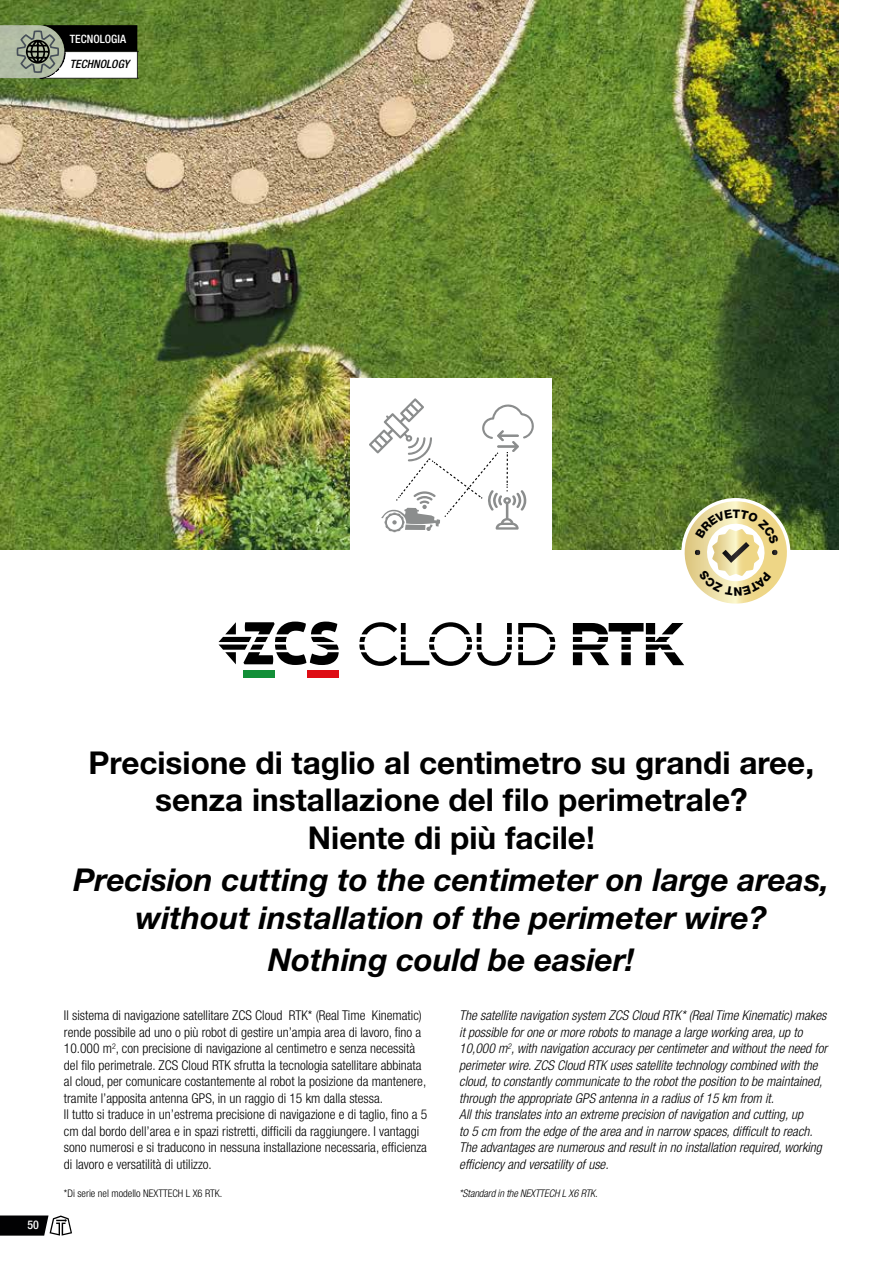
<style>
.page{position:relative;width:893px;height:1263px;background:#fff}
.page>*{position:absolute;margin:0;border:0;box-sizing:border-box;transform-origin:0 0}
.t1{font:italic 700 31.5px/37.7px "Helvetica Neue LT Std";color:#000;text-align:center}
.t2{font:700 31.5px/37.7px "Helvetica Neue LT Std";color:#000;text-align:center}
.t3{font:300 condensed 13.5px/16.5px "Helvetica Neue LT Std";color:#000}
.t4{font:italic 300 condensed 13.5px/16.5px "Helvetica Neue LT Std";color:#000}
.t5{font:500 condensed 12px "Helvetica Neue LT Std";color:#fff}
.t6{font:500 condensed 11.55px "Helvetica Neue LT Std";color:#fff}
.t7{font:italic 500 condensed 11.55px "Helvetica Neue LT Std";color:#000}
.t8{font:300 condensed 10.5px "Helvetica Neue LT Pro";color:#000}
.t9{font:italic 300 condensed 10.5px "Helvetica Neue LT Pro";letter-spacing:-.01em;color:#000}
</style>
<div class="page">
<img style="left:0;top:0;width:839px;height:550px">
<svg style="left:359px;top:622px;width:153px;height:44px"></svg>
<svg style="left:518px;top:623px;width:37px;height:42px"></svg>
<svg style="left:573px;top:623px;width:111px;height:42px"></svg>
<div style="left:243px;top:670px;width:32px;height:8px;background:#128f38"></div>
<div style="left:307px;top:670px;width:32px;height:8px;background:#de0d14"></div>
<svg style="left:219px;top:621px;width:120px;height:44px"></svg>
<div style="left:351px;top:378px;width:201px;height:193px;background:#fff"></div>
<svg style="left:369px;top:398px;width:165px;height:134px"></svg>
<svg style="left:0;top:25px;width:138px;height:54px"></svg>
<svg style="left:0;top:1215px;width:72px;height:20px"></svg>
<svg style="left:677px;top:501px;width:117px;height:103px"></svg>
<p class="t6" style="left:70px;top:32px;width:58px">TECNOLOGIA</p>
<p class="t7" style="left:70px;top:57px;width:61px">TECHNOLOGY</p>
<p class="t5" style="left:27px;top:1217px;width:13px">50</p>
<h1 class="t2" style="left:89px;top:743px;width:727px">Precisione di taglio al centimetro su grandi aree, senza installazione del filo perimetrale?<br>Niente di più facile!</h1>
<h1 class="t1" style="left:74px;top:860px;width:757px">Precision cutting to the centimeter on large areas, without installation of the perimeter wire?</h1>
<h1 class="t1" style="left:268px;top:940px;width:368px">Nothing could be easier!</h1>
<p class="t3" style="left:64px;top:1007px;width:365px">Il sistema di navigazione satellitare ZCS Cloud RTK* (Real Time Kinematic) rende possibile ad uno o più robot di gestire un’ampia area di lavoro, fino a 10.000 m<sup>2</sup>, con precisione di navigazione al centimetro e senza necessità del filo perimetrale. ZCS Cloud RTK sfrutta la tecnologia satellitare abbinata al cloud, per comunicare costantemente al robot la posizione da mantenere, tramite l’apposita antenna GPS, in un raggio di 15 km dalla stessa.<br>Il tutto si traduce in un’estrema precisione di navigazione e di taglio, fino a 5 cm dal bordo dell’area e in spazi ristretti, difficili da raggiungere. I vantaggi sono numerosi e si traducono in nessuna installazione necessaria, efficienza di lavoro e versatilità di utilizzo.</p>
<p class="t8" style="left:64px;top:1187px;width:160px">*Di serie nel modello NEXTTECH L X6 RTK.</p>
<p class="t4" style="left:459px;top:1008px;width:369px">The satellite navigation system ZCS Cloud RTK* (Real Time Kinematic) makes it possible for one or more robots to manage a large working area, up to 10,000 m<sup>2</sup>, with navigation accuracy per centimeter and without the need for perimeter wire. ZCS Cloud RTK uses satellite technology combined with the cloud, to constantly communicate to the robot the position to be maintained, through the appropriate GPS antenna in a radius of 15 km from it.<br>All this translates into an extreme precision of navigation and cutting, up<br>to 5 cm from the edge of the area and in narrow spaces, difficult to reach.<br>The advantages are numerous and result in no installation required, working efficiency and versatility of use.</p>
<p class="t9" style="left:459px;top:1187px;width:140px">*Standard in the NEXTTECH L X6 RTK.</p>
</div>
